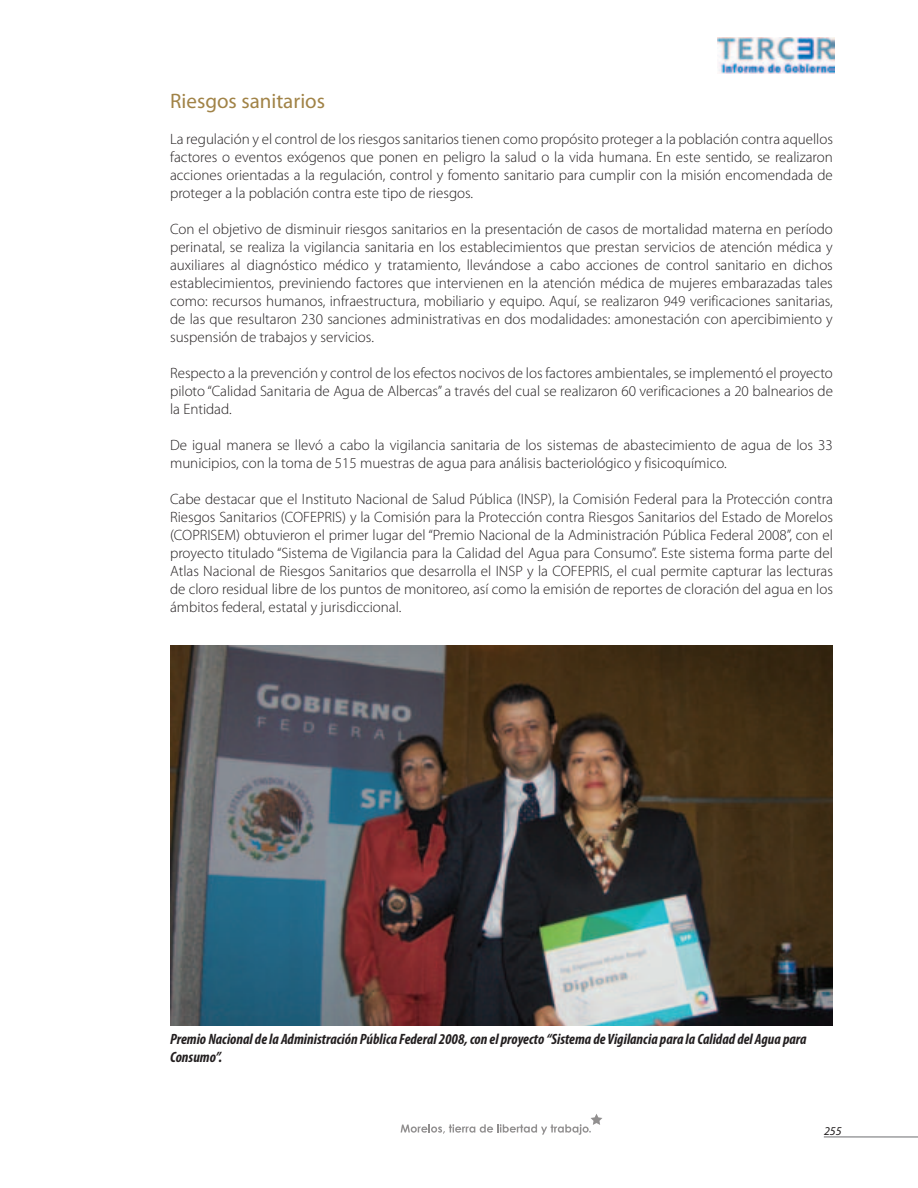
<style>
.page{position:relative;width:918px;height:1188px;background:#fff}
.page>*{position:absolute;margin:0;border:0;box-sizing:border-box;transform-origin:0 0}
.t1{font:21px "Myriad Pro";color:#a18347}
.t2{font:300 15px/18px "Myriad Pro";color:#231f20;text-align:justify}
.t3{font:italic 700 condensed 15px/18px "Myriad Pro";color:#231f20}
.t4{font:italic 12px "Myriad Pro";color:#231f20}
</style>
<div class="page">
<hr style="left:824px;top:1137px;width:94px;height:1px;background:#6c6d70">
<img style="left:718px;top:37px;width:117px;height:37px">
<svg style="left:401px;top:1114px;width:201px;height:21px"></svg>
<img style="left:170px;top:646px;width:663px;height:380px">
<h1 class="t1" style="left:170px;top:88px;width:157px">Riesgos sanitarios</h1>
<p class="t2" style="left:170px;top:130px;width:664px">La regulación y el control de los riesgos sanitarios tienen como propósito proteger a la población contra aquellos factores o eventos exógenos que ponen en peligro la salud o la vida humana. En este sentido, se realizaron acciones orientadas a la regulación, control y fomento sanitario para cumplir con la misión encomendada de proteger a la población contra este tipo de riesgos.</p>
<p class="t2" style="left:170px;top:220px;width:664px">Con el objetivo de disminuir riesgos sanitarios en la presentación de casos de mortalidad materna en período perinatal, se realiza la vigilancia sanitaria en los establecimientos que prestan servicios de atención médica y auxiliares al diagnóstico médico y tratamiento, llevándose a cabo acciones de control sanitario en dichos establecimientos, previniendo factores que intervienen en la atención médica de mujeres embarazadas tales como: recursos humanos, infraestructura, mobiliario y equipo. Aquí, se realizaron 949 verificaciones sanitarias, de las que resultaron 230 sanciones administrativas en dos modalidades: amonestación con apercibimiento y suspensión de trabajos y servicios.</p>
<p class="t2" style="left:170px;top:364px;width:664px">Respecto a la prevención y control de los efectos nocivos de los factores ambientales, se implementó el proyecto piloto “Calidad Sanitaria de Agua de Albercas” a través del cual se realizaron 60 verificaciones a 20 balnearios de la Entidad.</p>
<p class="t2" style="left:170px;top:436px;width:664px">De igual manera se llevó a cabo la vigilancia sanitaria de los sistemas de abastecimiento de agua de los 33 municipios, con la toma de 515 muestras de agua para análisis bacteriológico y fisicoquímico.</p>
<p class="t2" style="left:170px;top:490px;width:664px">Cabe destacar que el Instituto Nacional de Salud Pública (INSP), la Comisión Federal para la Protección contra Riesgos Sanitarios (COFEPRIS) y la Comisión para la Protección contra Riesgos Sanitarios del Estado de Morelos (COPRISEM) obtuvieron el primer lugar del “Premio Nacional de la Administración Pública Federal 2008”, con el proyecto titulado “Sistema de Vigilancia para la Calidad del Agua para Consumo”. Este sistema forma parte del Atlas Nacional de Riesgos Sanitarios que desarrolla el INSP y la COFEPRIS, el cual permite capturar las lecturas de cloro residual libre de los puntos de monitoreo, así como la emisión de reportes de cloración del agua en los ámbitos federal, estatal y jurisdiccional.</p>
<p class="t3" style="left:170px;top:1030px;width:638px">Premio Nacional de la Administración Pública Federal 2008, con el proyecto “Sistema de Vigilancia para la Calidad del Agua para<br>Consumo”.</p>
<p class="t4" style="left:824px;top:1124px;width:19px">255</p>
</div>
